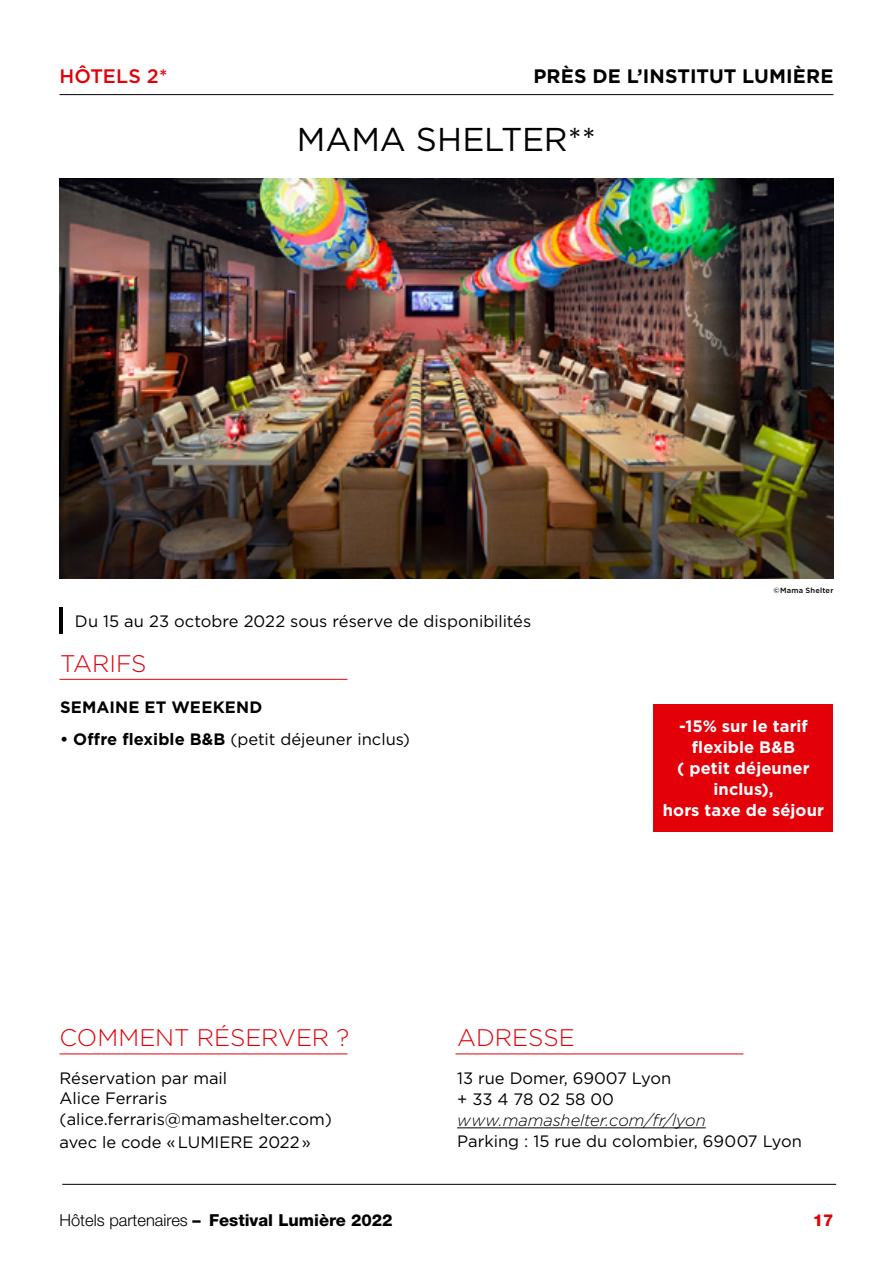
<style>
.page{position:relative;width:893px;height:1263px;background:#fff}
.page>*{position:absolute;margin:0;border:0;box-sizing:border-box;transform-origin:0 0}
.t1{font:33px "Gotham";letter-spacing:-.005em;color:#000}
.t2{font:300 24px "Gotham";letter-spacing:-.005em;color:#e30009}
.t3{font:700 19.5px "Gotham";letter-spacing:.005em;color:#000}
.t4{font:500 19.5px "Gotham";letter-spacing:.005em;color:#e30009}
.t5{font:16.5px/20.4px "Gotham";color:#000}
.t6{font:700 16.5px/21px "Gotham";letter-spacing:.005em;color:#fff;text-align:center}
.t7{font:800 16.5px "Helvetica Neue LT Std";color:#000}
.t8{font:italic 300 16.5px "Gotham";letter-spacing:-.005em;color:#000}
.t9{font:700 16.5px "Gotham";letter-spacing:.01em;color:#000}
.t10{font:800 16.5px "Helvetica Neue LT Std";color:#e30009}
.t11{font:500 7.5px "Gotham";letter-spacing:.03em;color:#000}
.s1{font-weight:700}
.s2{font-weight:300}
</style>
<div class="page">
<hr style="left:60px;top:94px;width:773px;height:1px;background:#000">
<hr style="left:62px;top:1184px;width:774px;height:1px;background:#000">
<img style="left:60px;top:178px;width:773px;height:400px">
<hr style="left:60px;top:679px;width:287px;height:1px;background:#e30009">
<hr style="left:457px;top:1127px;width:249px;height:1px;background:#000">
<hr style="left:60px;top:1053px;width:287px;height:1px;background:#e30009">
<hr style="left:455px;top:1053px;width:288px;height:1px;background:#e30009">
<hr style="left:60px;top:607px;width:3px;height:27px;background:#000">
<div style="left:653px;top:704px;width:180px;height:127px;background:#e30009"></div>
<p class="t4" style="left:60px;top:64px;width:109px">HÔTELS 2*</p>
<p class="t3" style="left:534px;top:63px;width:301px">PRÈS DE L’INSTITUT LUMIÈRE</p>
<h1 class="t1" style="left:297px;top:118px;width:300px">MAMA SHELTER**</h1>
<p class="t5" style="left:75px;top:610px;width:458px">Du 15 au 23 octobre 2022 sous réserve de disponibilités</p>
<h2 class="t2" style="left:60px;top:648px;width:88px">TARIFS</h2>
<p class="t9" style="left:60px;top:696px;width:204px">SEMAINE ET WEEKEND</p>
<p class="t5" style="left:60px;top:729px;width:351px"><span class="s1">• Offre flexible B&amp;B</span> (petit déjeuner inclus)</p>
<p class="t11" style="left:773px;top:586px;width:61px">©Mama Shelter</p>
<p class="t6" style="left:663px;top:716px;width:163px">-15% sur le tarif flexible B&amp;B<br>( petit déjeuner inclus),<br>hors taxe de séjour</p>
<h2 class="t2" style="left:60px;top:1022px;width:291px">COMMENT RÉSERVER ?</h2>
<p class="t5" style="left:60px;top:1068px;width:274px">Réservation par mail<br>Alice Ferraris (alice.ferraris@mamashelter.com)</p>
<p class="t5" style="left:60px;top:1132px;width:253px">avec le code «LUMIERE 2022»</p>
<h2 class="t2" style="left:457px;top:1022px;width:119px">ADRESSE</h2>
<p class="t5" style="left:457px;top:1067px;width:216px;line-height:21px">13 rue Domer, 69007 Lyon + 33 4 78 02 58 00</p>
<p class="t8" style="left:457px;top:1110px;width:250px">www.mamashelter.com/fr/lyon</p>
<p class="t5" style="left:457px;top:1131px;width:346px">Parking : 15 rue du colombier, 69007 Lyon</p>
<p class="t7" style="left:60px;top:1210px;width:335px"><span class="s2">Hôtels partenaires</span> – Festival Lumière 2022</p>
<p class="t10" style="left:813px;top:1210px;width:22px">17</p>
</div>
